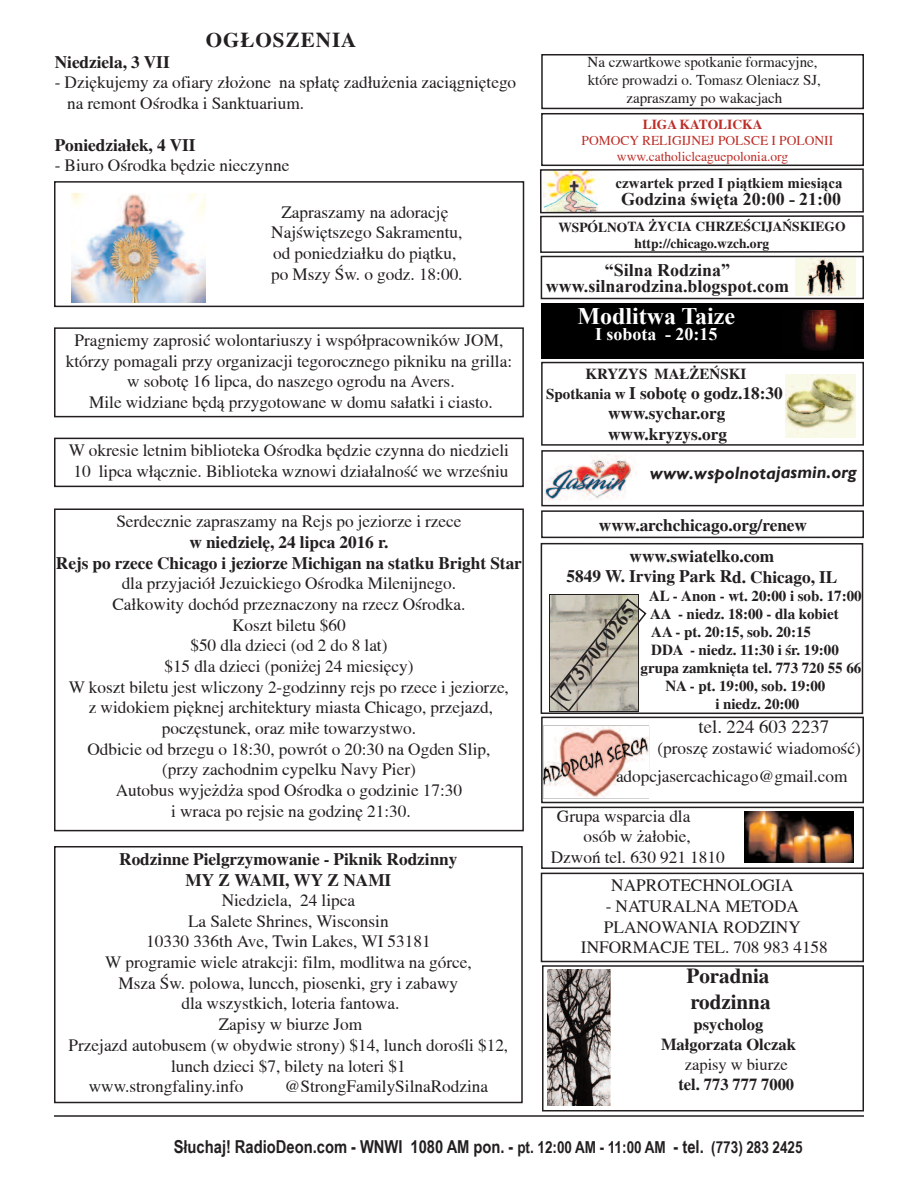
<style>
.page{position:relative;width:918px;height:1188px;background:#fff}
.page>*{position:absolute;margin:0;border:0;box-sizing:border-box;transform-origin:0 0}
.t1{font:700 23.7px "Times New Roman";color:#fff}
.t2{font:700 21px/25.2px "Toronto";color:#231f20}
.t3{font:700 20.85px "Toronto";letter-spacing:.05em;color:#231f20}
.t4{font:700 19.35px "Times New Roman";color:#231f20}
.t5{font:18.75px "Toronto";color:#231f20}
.t6{font:700 17.85px "Arial Narrow";color:#231f20}
.t7{font:700 17.85px/16.5px "Times New Roman";color:#231f20;text-align:center}
.t8{font:italic 700 17.85px "Gill Sans";letter-spacing:-.005em;color:#231f20}
.t9{font:700 17.85px "Times New Roman";color:#fff}
.t10{font:17.25px/20.7px "Toronto";color:#231f20;text-align:center}
.t11{font:700 17.25px/20.7px "Toronto";color:#231f20;text-align:center}
.t12{font:700 16.5px/19.8px "Toronto";color:#231f20;text-align:center}
.t13{font:16.5px "Toronto";color:#231f20}
.t14{font:700 15px "Toronto";color:#231f20}
.t15{font:15px/18px "Toronto";color:#231f20;text-align:center}
.t16{font:700 14.85px "Times New Roman";color:#231f20}
.t17{font:13.5px/16.2px "Toronto";color:#be2e28}
.t18{font:700 13.5px/16.4px "Toronto";color:#231f20;text-align:center}
.t19{font:700 13.5px "Toronto";color:#be2e28}
.s1{font-size:15px}
.s2{font-size:16.5px}
</style>
<div class="page">
<hr style="left:54px;top:1115px;width:810px;height:2px;background:#231f20">
<div style="left:541px;top:113px;width:323px;height:53px;border:2px solid #231f20"></div>
<div style="left:541px;top:303px;width:323px;height:56px;background:#000"></div>
<img style="left:548px;top:969px;width:63px;height:137px">
<div style="left:541px;top:510px;width:323px;height:28px;border:2px solid #231f20"></div>
<svg style="left:540px;top:168px;width:324px;height:85px"></svg>
<div style="left:541px;top:362px;width:323px;height:84px;border:2px solid #231f20"></div>
<img style="left:785px;top:375px;width:70px;height:62px">
<div style="left:541px;top:256px;width:323px;height:43px;border:2px solid #231f20"></div>
<div style="left:794px;top:259px;width:63px;height:37px;background:#f9f9e7"></div>
<img style="left:807px;top:259px;width:38px;height:37px">
<img style="left:802px;top:310px;width:35px;height:41px">
<img style="left:544px;top:455px;width:93px;height:45px">
<div style="left:541px;top:450px;width:323px;height:56px;border:2px solid #231f20"></div>
<div style="left:541px;top:543px;width:322px;height:171px;border:2px solid #231f20"></div>
<svg style="left:549px;top:597px;width:99px;height:116px;background:#b9b4a8"></svg>
<div style="left:541px;top:807px;width:323px;height:62px;border:2px solid #231f20"></div>
<img style="left:745px;top:811px;width:109px;height:52px">
<div style="left:542px;top:965px;width:322px;height:147px;border:2px solid #231f20"></div>
<img style="left:544px;top:726px;width:105px;height:73px">
<div style="left:541px;top:717px;width:323px;height:86px;border:2px solid #231f20"></div>
<div style="left:541px;top:54px;width:323px;height:55px;border:2px solid #231f20"></div>
<div style="left:541px;top:873px;width:323px;height:89px;border:2px solid #231f20"></div>
<div style="left:54px;top:508px;width:470px;height:323px;border:2px solid #231f20"></div>
<div style="left:54px;top:438px;width:470px;height:49px;border:2px solid #231f20"></div>
<div style="left:54px;top:327px;width:470px;height:90px;border:2px solid #231f20"></div>
<div style="left:54px;top:181px;width:470px;height:126px;border:2px solid #231f20"></div>
<img style="left:71px;top:193px;width:135px;height:110px">
<div style="left:54px;top:846px;width:469px;height:257px;border:2px solid #231f20"></div>
<p class="t3" style="left:206px;top:28px;width:152px">OG£OSZENIA</p>
<p class="t11" style="left:55px;top:51px;width:116px">Niedziela, 3 VII</p>
<p class="t10" style="left:67px;top:72px;width:451px;text-align:left;text-indent:-12px">- Dziękujemy za ofiary złożone na spłatę zadłużenia zaciągniętego na remont Ośrodka i Sanktuarium.</p>
<p class="t11" style="left:55px;top:134px;width:142px">Poniedziałek, 4 VII</p>
<p class="t10" style="left:55px;top:155px;width:236px">- Biuro Ośrodka będzie nieczynne</p>
<p class="t10" style="left:271px;top:201px;width:193px">Zapraszamy na adorację<br>Najświętszego Sakramentu, od poniedziałku do piątku, po Mszy Św. o godz. 18:00.</p>
<p class="t10" style="left:66px;top:330px;width:448px">Pragniemy zaprosić wolontariuszy i współpracowników JOM, którzy pomagali przy organizacji tegorocznego pikniku na grilla: w sobotę 16 lipca, do naszego ogrodu na Avers.<br>Mile widziane będą przygotowane w domu sałatki i ciasto.</p>
<p class="t10" style="left:69px;top:440px;width:442px;text-align:left">W okresie letnim biblioteka Ośrodka będzie czynna do niedzieli<br>10 lipca włącznie. Biblioteka wznowi działalność we wrześniu</p>
<p class="t10" style="left:116px;top:511px;width:347px">Serdecznie zapraszamy na Rejs po jeziorze i rzece</p>
<p class="t11" style="left:56px;top:532px;width:468px">w niedzielę, 24 lipca 2016 r.<br>Rejs po rzece Chicago i jeziorze Michigan na statku Bright Star</p>
<p class="t10" style="left:69px;top:573px;width:442px">dla przyjaciół Jezuickiego Ośrodka Milenijnego.<br>Całkowity dochód przeznaczony na rzecz Ośrodka.<br>Koszt biletu $60<br>$50 dla dzieci (od 2 do 8 lat)<br>$15 dla dzieci (poniżej 24 miesięcy)<br>W koszt biletu jest wliczony 2-godzinny rejs po rzece i jeziorze, z widokiem pięknej architektury miasta Chicago, przejazd, poczęstunek, oraz miłe towarzystwo.<br>Odbicie od brzegu o 18:30, powrót o 20:30 na Ogden Slip, (przy zachodnim cypelku Navy Pier)<br>Autobus wyjeżdża spod Ośrodka o godzinie 17:30<br>i wraca po rejsie na godzinę 21:30.</p>
<p class="t11" style="left:119px;top:848px;width:340px">Rodzinne Pielgrzymowanie - Piknik Rodzinny<br>MY Z WAMI, WY Z NAMI</p>
<p class="t10" style="left:222px;top:890px;width:135px">Niedziela, 24 lipca</p>
<p class="t10" style="left:188px;top:910px;width:202px">La Salete Shrines, Wisconsin</p>
<p class="t10" style="left:146px;top:931px;width:286px">10330 336th Ave, Twin Lakes, WI 53181</p>
<p class="t10" style="left:105px;top:952px;width:368px">W programie wiele atrakcji: film, modlitwa na górce,</p>
<p class="t10" style="left:119px;top:973px;width:341px">Msza Św. polowa, luncch, piosenki, gry i zabawy</p>
<p class="t10" style="left:181px;top:993px;width:220px">dla wszystkich, loteria fantowa.</p>
<p class="t10" style="left:219px;top:1014px;width:145px">Zapisy w biurze Jom</p>
<p class="t10" style="left:69px;top:1035px;width:441px">Przejazd autobusem (w obydwie strony) $14, lunch dorośli $12,</p>
<p class="t10" style="left:171px;top:1055px;width:236px">lunch dzieci $7, bilety na loteri $1</p>
<p class="t10" style="left:89px;top:1076px;width:156px">www.strongfaliny.info</p>
<p class="t10" style="left:285px;top:1076px;width:205px">@StrongFamilySilnaRodzina</p>
<p class="t15" style="left:588px;top:53px;width:235px">Na czwartkowe spotkanie formacyjne, które prowadzi o. Tomasz Oleniacz SJ, zapraszamy po wakacjach</p>
<p class="t19" style="left:643px;top:116px;width:121px">LIGA KATOLICKA</p>
<p class="t17" style="left:617px;top:132px;width:218px;text-indent:-35px">POMOCY RELIGIJNEJ POLSCE I POLONII www.catholicleaguepolonia.org</p>
<p class="t16" style="left:616px;top:175px;width:228px">czwartek przed I piątkiem miesiąca</p>
<p class="t7" style="left:621px;top:191px;width:222px">Godzina święta 20:00 - 21:00</p>
<p class="t18" style="left:558px;top:219px;width:289px">WSPÓLNOTA ŻYCIA CHRZEŚCIJAŃSKIEGO http://chicago.wzch.org</p>
<p class="t7" style="left:546px;top:261px;width:245px">“Silna Rodzina” www.silnarodzina.blogspot.com</p>
<h1 class="t1" style="left:577px;top:303px;width:159px">Modlitwa Taize</h1>
<p class="t9" style="left:595px;top:324px;width:124px">I sobota - 20:15</p>
<p class="t14" style="left:585px;top:365px;width:162px">KRYZYS MAŁŻEŃSKI</p>
<p class="t11" style="left:546px;top:382px;width:238px"><span class="s1">Spotkania w</span> I sobotę o godz.18:30 www.sychar.org www.kryzys.org</p>
<p class="t8" style="left:650px;top:462px;width:208px">www.wspolnotajasmin.org</p>
<p class="t11" style="left:599px;top:514px;width:210px">www.archchicago.org/renew</p>
<p class="t11" style="left:567px;top:545px;width:272px">www.swiatelko.com<br>5849 W. Irving Park Rd. Chicago, IL</p>
<p class="t14" style="left:649px;top:588px;width:214px">AL - Anon - wt. 20:00 i sob. 17:00</p>
<p class="t14" style="left:650px;top:606px;width:190px">AA - niedz. 18:00 - dla kobiet</p>
<p class="t14" style="left:651px;top:624px;width:161px">AA - pt. 20:15, sob. 20:15</p>
<p class="t14" style="left:651px;top:642px;width:189px">DDA - niedz. 11:30 i śr. 19:00</p>
<p class="t14" style="left:641px;top:660px;width:222px">grupa zamknięta tel. 773 720 55 66</p>
<p class="t14" style="left:665px;top:678px;width:161px">NA - pt. 19:00, sob. 19:00</p>
<p class="t14" style="left:715px;top:696px;width:86px">i niedz. 20:00</p>
<p class="t4" style="left:551px;top:691px;width:117px;rotate:-52deg">(773)706 0265</p>
<p class="t5" style="left:699px;top:716px;width:132px">tel. 224 603 2237</p>
<p class="t10" style="left:616px;top:734px;width:246px;line-height:27.9px;text-align:left;text-indent:41px">(proszę zostawić wiadomość) adopcjasercachicago@gmail.com</p>
<p class="t10" style="left:557px;top:805px;width:135px">Grupa wsparcia dla</p>
<p class="t10" style="left:584px;top:826px;width:109px">osób w żałobie,</p>
<p class="t10" style="left:551px;top:847px;width:175px">Dzwoń tel. 630 921 1810</p>
<p class="t10" style="left:611px;top:875px;width:184px">NAPROTECHNOLOGIA</p>
<p class="t10" style="left:581px;top:896px;width:248px">- NATURALNA METODA<br>PLANOWANIA RODZINY<br>INFORMACJE TEL. 708 983 4158</p>
<p class="t2" style="left:687px;top:964px;width:85px">Poradnia rodzinna</p>
<p class="t12" style="left:661px;top:1015px;width:136px">psycholog<br>Małgorzata Olczak</p>
<p class="t13" style="left:685px;top:1055px;width:105px">zapisy w biurze</p>
<p class="t12" style="left:678px;top:1074px;width:117px">tel. 773 777 7000</p>
<p class="t6" style="left:174px;top:1137px;width:630px">Słuchaj! RadioDeon.com - WNWI 1080 AM pon. - <span class="s2">pt. 12:00 AM - 11:00 AM</span> - tel. <span class="s2">(773) 283 2425</span></p>
</div>
